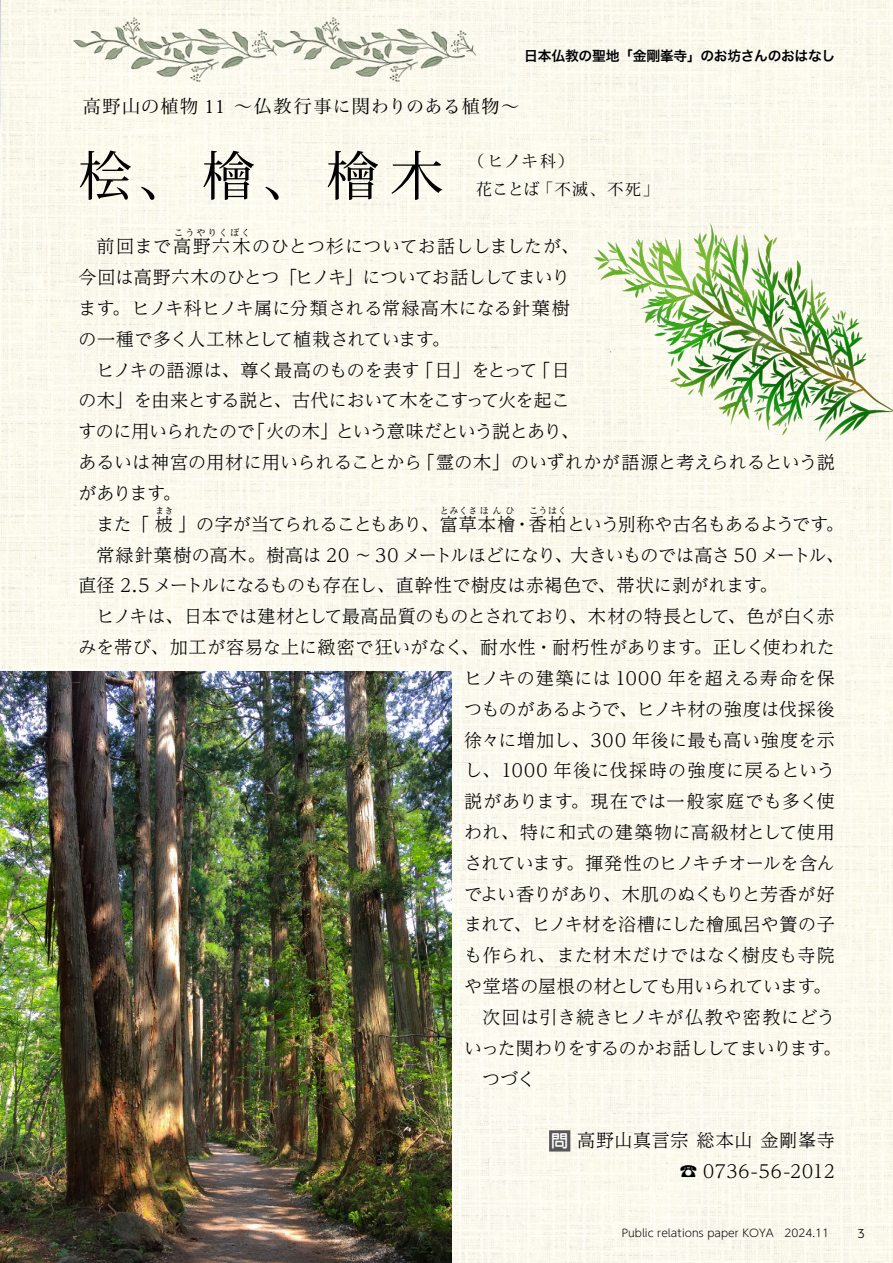
<style>
.page{position:relative;width:893px;height:1263px;background:#fbfaed}
.page>*{position:absolute;margin:0;border:0;box-sizing:border-box;transform-origin:0 0}
.t1{font:53.1px "Koz Min Pr 6 N";color:#000}
.t2{font:300 18px/30.9px "UD Reimin Pr 6 N";color:#000;text-align:justify}
.t3{font:300 18px/30.9px "UD Reimin Pr 6 N";letter-spacing:-.02em;color:#000}
.t4{font:300 18px/30.9px "UD Reimin Pr 6 N";letter-spacing:.04em;color:#000;text-align:right}
.t5{font:300 18px "UD Reimin Pr 6 N";letter-spacing:.025em;color:#000}
.t6{font:300 18px "UD Reimin Pr 6 N";letter-spacing:-.04em;color:#000}
.t7{font:300 18px "UD Reimin Pr 6 N";letter-spacing:-.035em;color:#000}
.t8{font:18px "Hira Min Pro N W3";letter-spacing:.06em;color:#000}
.t9{font:300 18px "UD Reimin Pr 6 N";letter-spacing:-.05em;color:#000}
.t10{font:300 18px "UD Reimin Pr 6 N";letter-spacing:.05em;color:#000}
.t11{font:300 18px "UD Reimin Pr 6 N";letter-spacing:-.03em;color:#000}
.t12{font:300 18px "UD Reimin Pr 6 N";letter-spacing:.035em;color:#000}
.t13{font:300 18px "UD Reimin Pr 6 N";letter-spacing:.02em;color:#000}
.t14{font:15.9px/27.9px "Koz Min Pr 6 N";letter-spacing:.075em;color:#000}
.t15{font:13.8px "Hira Kaku Pro N W6";letter-spacing:-.02em;color:#000}
.t16{font:12.75px "Ariana Pro";color:#000}
.t17{font:300 10.65px "UD Shin M Go Pr 6 N";color:#000}
.t18{font:300 9px "UD Reimin Pr 6 N";letter-spacing:.235em;color:#000}
.t19{font:300 9px "UD Reimin Pr 6 N";letter-spacing:.145em;color:#000}
.s1{font-family:"Koz Min Pr 6 N"}
.s2{font-family:"UD Marugo Large Pr 6 N DB";font-weight:400;font-size:16.95px;color:#fff}
</style>
<div class="page">
<img style="left:49px;top:0;width:474px;height:110px">
<div style="left:526px;top:49px;width:309px;height:15px;background:#fcfbf2"></div>
<div style="left:549px;top:1130px;width:21px;height:21px;background:#595757"></div>
<img style="left:570px;top:220px;width:323px;height:224px">
<img style="left:0;top:672px;width:451px;height:591px">
<p class="t15" style="left:524px;top:43px;width:312px">日本仏教の聖地「金剛峯寺」のお坊さんのおはなし</p>
<p class="t8" style="left:83px;top:91px;width:458px"><span class="s1">高野山の植物 11 ～</span>仏教行事に関わりのある植物<span class="s1">～　</span></p>
<h1 class="t1" style="left:78px;top:146px;width:366px">桧、檜、檜木</h1>
<p class="t14" style="left:476px;top:148px;width:184px;text-indent:-8px">（ヒノキ科）　<br>花ことば「不滅、不死」</p>
<p class="t18" style="left:174px;top:225px;width:78px">こうやりくぼく</p>
<p class="t2" style="left:78px;top:261px;width:493px">今回は高野六木のひとつ｢ヒノキ｣についてお話ししてまいります。ヒノキ科ヒノキ属に分類される常緑高木になる針葉樹の一種で多く人工林として植栽されています。</p>
<p class="t3" style="left:78px;top:354px;width:758px;text-indent:18px">ヒノキの語源は、尊く最高のものを表す「日」をとって「日<br>の木」を由来とする説と、古代において木をこすって火を起こ<br>すのに用いられたので「火の木」という意味だという説とあり、<br>あるいは神宮の用材に用いられることから「霊の木」のいずれかが語源と考えられるという説があります。</p>
<p class="t6" style="left:97px;top:509px;width:749px">また｢柀｣の字が当てられることもあり、富草本檜・香柏という別称や古名もあるようです。</p>
<p class="t5" style="left:97px;top:232px;width:484px">前回まで高野六木のひとつ杉についてお話ししましたが、</p>
<p class="t18" style="left:155px;top:503px;width:20px">まき</p>
<p class="t19" style="left:440px;top:503px;width:76px">とみくさほんひ</p>
<p class="t18" style="left:529px;top:503px;width:39px">こうはく</p>
<p class="t2" style="left:78px;top:539px;width:767px;text-indent:18px">常緑針葉樹の高木。樹高は 20 〜 30 メートルほどになり、大きいものでは高さ 50 メートル、直径 2.5 メートルになるものも存在し、直幹性で樹皮は赤褐色で、帯状に剥がれます。</p>
<p class="t7" style="left:97px;top:602px;width:740px">ヒノキは、日本では建材として最高品質のものとされており、木材の特長として、色が白く赤</p>
<p class="t2" style="left:78px;top:631px;width:758px">みを帯び、加工が容易な上に緻密で狂いがなく、耐水性・耐朽性があります。正しく使われた</p>
<p class="t4" style="left:464px;top:662px;width:372px">ヒノキの建築には 1000 年を超える寿命を保</p>
<p class="t2" style="left:464px;top:693px;width:372px">つものがあるようで、ヒノキ材の強度は伐採後</p>
<p class="t5" style="left:464px;top:725px;width:372px">徐々に増加し、300 年後に最も高い強度を示</p>
<p class="t10" style="left:464px;top:756px;width:372px">し、1000 年後に伐採時の強度に戻るという</p>
<p class="t4" style="left:464px;top:785px;width:372px">説があります。現在では一般家庭でも多く使</p>
<p class="t12" style="left:464px;top:817px;width:372px">われ、特に和式の建築物に高級材として使用</p>
<p class="t11" style="left:464px;top:848px;width:372px">されています。揮発性のヒノキチオールを含ん</p>
<p class="t3" style="left:464px;top:878px;width:372px">でよい香りがあり、木肌のぬくもりと芳香が好</p>
<p class="t2" style="left:464px;top:908px;width:372px">まれて、ヒノキ材を浴槽にした檜風呂や簀の子</p>
<p class="t13" style="left:464px;top:941px;width:372px">も作られ、また材木だけではなく樹皮も寺院</p>
<p class="t3" style="left:464px;top:970px;width:369px">や堂塔の屋根の材としても用いられています。</p>
<p class="t4" style="left:482px;top:1001px;width:354px">次回は引き続きヒノキが仏教や密教にどう</p>
<p class="t9" style="left:464px;top:1033px;width:379px">いった関わりをするのかお話ししてまいります。</p>
<p class="t2" style="left:482px;top:1063px;width:55px">つづく</p>
<p class="t4" style="left:551px;top:1124px;width:285px"><span class="s2">問</span> 高野山真言宗 総本山 金剛峯寺☎ 0736-56-2012</p>
<p class="t17" style="left:622px;top:1224px;width:209px">Public relations paper KOYA　2024.11</p>
<p class="t16" style="left:857px;top:1224px;width:9px">3</p>
</div>
